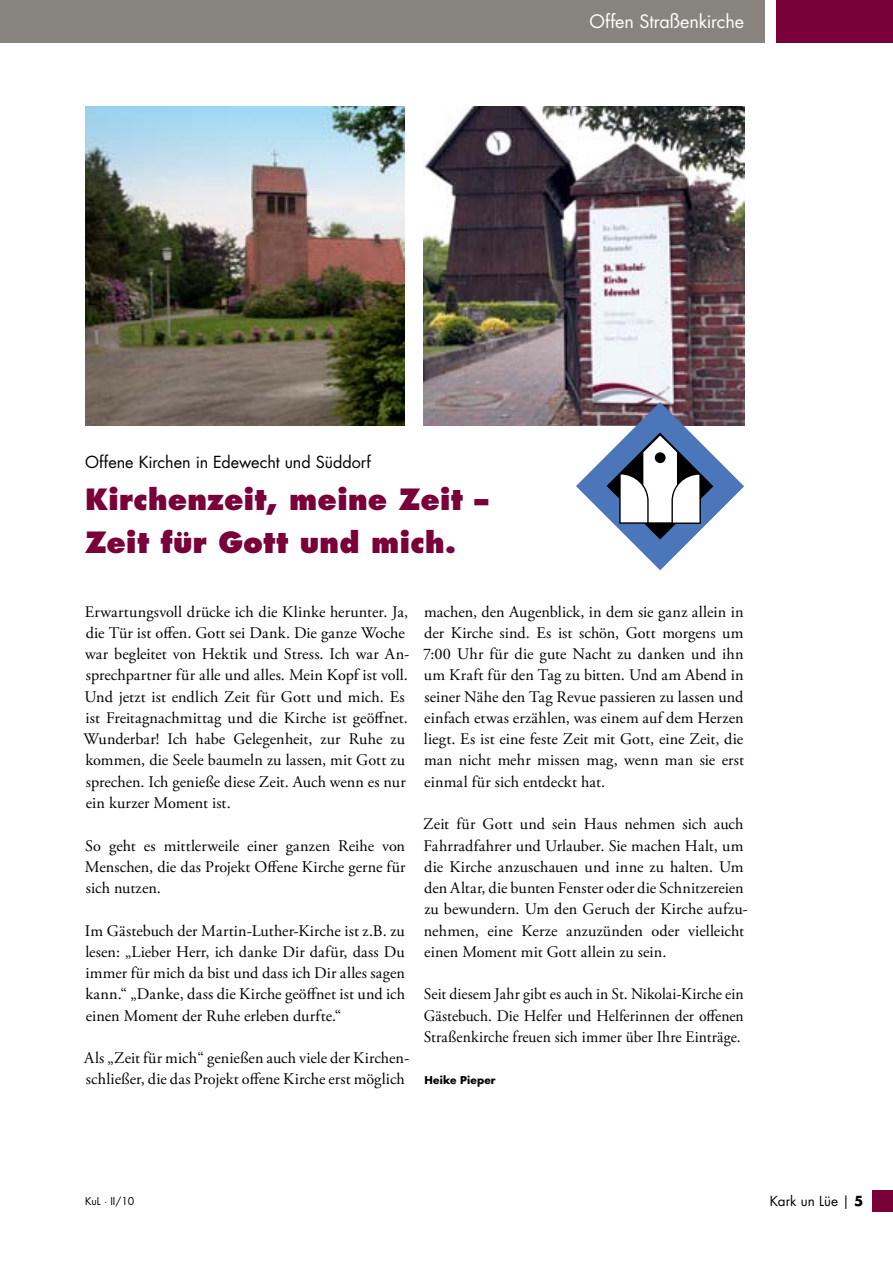
<style>
.page{position:relative;width:893px;height:1263px;background:#fff}
.page>*{position:absolute;margin:0;border:0;box-sizing:border-box;transform-origin:0 0}
._03___Überschrift_2{font:800 28.5px "Futura Std";letter-spacing:.005em;color:#7a0039}
._25___Rubrik{font:18px "Futura Std";letter-spacing:-.005em;color:#fff}
._01___Fließtext{font:16.2px/21.3px "Adobe Garamond Pro";letter-spacing:.005em;color:#000}
._01___Fließtext-2{font:16.2px/21.3px "Adobe Garamond Pro";letter-spacing:.005em;color:#000;text-align:justify;scale:.96 1}
._02___Überschrift_1{font:16.2px "Futura Std";color:#000}
.t1{font:13.5px "Futura Std";color:#000}
._10___Autor{font:700 10.5px "Futura Std";letter-spacing:.015em;color:#000}
.t2{font:10.5px "Futura Std";color:#000}
.s1{font-weight:700}
</style>
<div class="page">
<div style="left:872px;top:1191px;width:21px;height:21px;background:#7a0039"></div>
<div style="left:776px;top:0;width:117px;height:43px;background:#7a0039"></div>
<div style="left:0;top:0;width:764px;height:43px;background:#87847d"></div>
<img style="left:424px;top:106px;width:320px;height:319px">
<img style="left:85px;top:106px;width:319px;height:319px">
<svg style="left:576px;top:402px;width:168px;height:168px"></svg>
<p class="_25___Rubrik" style="left:590px;top:10px;width:156px">Offen Straßenkirche</p>
<p class="_02___Überschrift_1" style="left:85px;top:451px;width:287px">Offene Kirchen in Edewecht und Süddorf</p>
<p class="_03___Überschrift_2" style="left:85px;top:481px;width:405px">Kirchenzeit, meine Zeit –</p>
<p class="_03___Überschrift_2" style="left:85px;top:524px;width:373px">Zeit für Gott und mich.</p>
<p class="_01___Fließtext" style="left:84px;top:601px;width:327px">Erwartungsvoll drücke ich die Klinke herunter. Ja, die Tür ist offen. Gott sei Dank. Die ganze Woche war begleitet von Hektik und Stress. Ich war An&shy;sprechpartner für alle und alles. Mein Kopf ist voll.<br>Und jetzt ist endlich Zeit für Gott und mich. Es ist Freitagnachmittag und die Kirche ist geöffnet.<br>Wunderbar! Ich habe Gelegenheit, zur Ruhe zu kommen, die Seele baumeln zu lassen, mit Gott zu sprechen. Ich genieße diese Zeit. Auch wenn es nur ein kurzer Moment ist.</p>
<p class="_01___Fließtext" style="left:85px;top:835px;width:322px;text-align:justify">So geht es mittlerweile einer ganzen Reihe von Menschen, die das Projekt Offene Kirche gerne für sich nutzen.</p>
<p class="_01___Fließtext" style="left:85px;top:920px;width:322px;text-align:justify">Im Gästebuch der Martin-Luther-Kirche ist z.B. zu lesen: „Lieber Herr, ich danke Dir dafür, dass Du immer für mich da bist und dass ich Dir alles sagen kann.“ „Danke, dass die Kirche geöffnet ist und ich einen Moment der Ruhe erleben durfte.“</p>
<p class="_01___Fließtext" style="left:84px;top:1048px;width:326px">Als „Zeit für mich“ genießen auch viele der Kirchen&shy;schließer, die das Projekt offene Kirche erst möglich</p>
<p class="_01___Fließtext" style="left:423px;top:601px;width:322px;text-align:justify">machen, den Augenblick, in dem sie ganz allein in der Kirche sind. Es ist schön, Gott morgens um 7:00 Uhr für die gute Nacht zu danken und ihn um Kraft für den Tag zu bitten. Und am Abend in seiner Nähe den Tag Revue passieren zu lassen und einfach etwas erzählen, was einem auf dem Herzen liegt. Es ist eine feste Zeit mit Gott, eine Zeit, die man nicht mehr missen mag, wenn man sie erst einmal für sich entdeckt hat.</p>
<p class="_01___Fließtext" style="left:423px;top:814px;width:326px">Zeit für Gott und sein Haus nehmen sich auch Fahrradfahrer und Urlauber. Sie machen Halt, um die Kirche anzuschauen und inne zu halten. Um den Altar, die bunten Fenster oder die Schnitzereien zu bewundern. Um den Geruch der Kirche aufzu&shy;nehmen, eine Kerze anzuzünden oder vielleicht einen Moment mit Gott allein zu sein.</p>
<p class="_01___Fließtext-2" style="left:424px;top:984px;width:335px">Seit diesem Jahr gibt es auch in St. Nikolai-Kirche ein Gästebuch. Die Helfer und Helferinnen der offenen Straßenkirche freuen sich immer über Ihre Einträge.</p>
<p class="_10___Autor" style="left:425px;top:1073px;width:73px">Heike Pieper</p>
<p class="t2" style="left:85px;top:1195px;width:51px">KuL · II/10</p>
<p class="t1" style="left:770px;top:1193px;width:95px">Kark un Lüe | <span class="s1">5</span></p>
</div>
